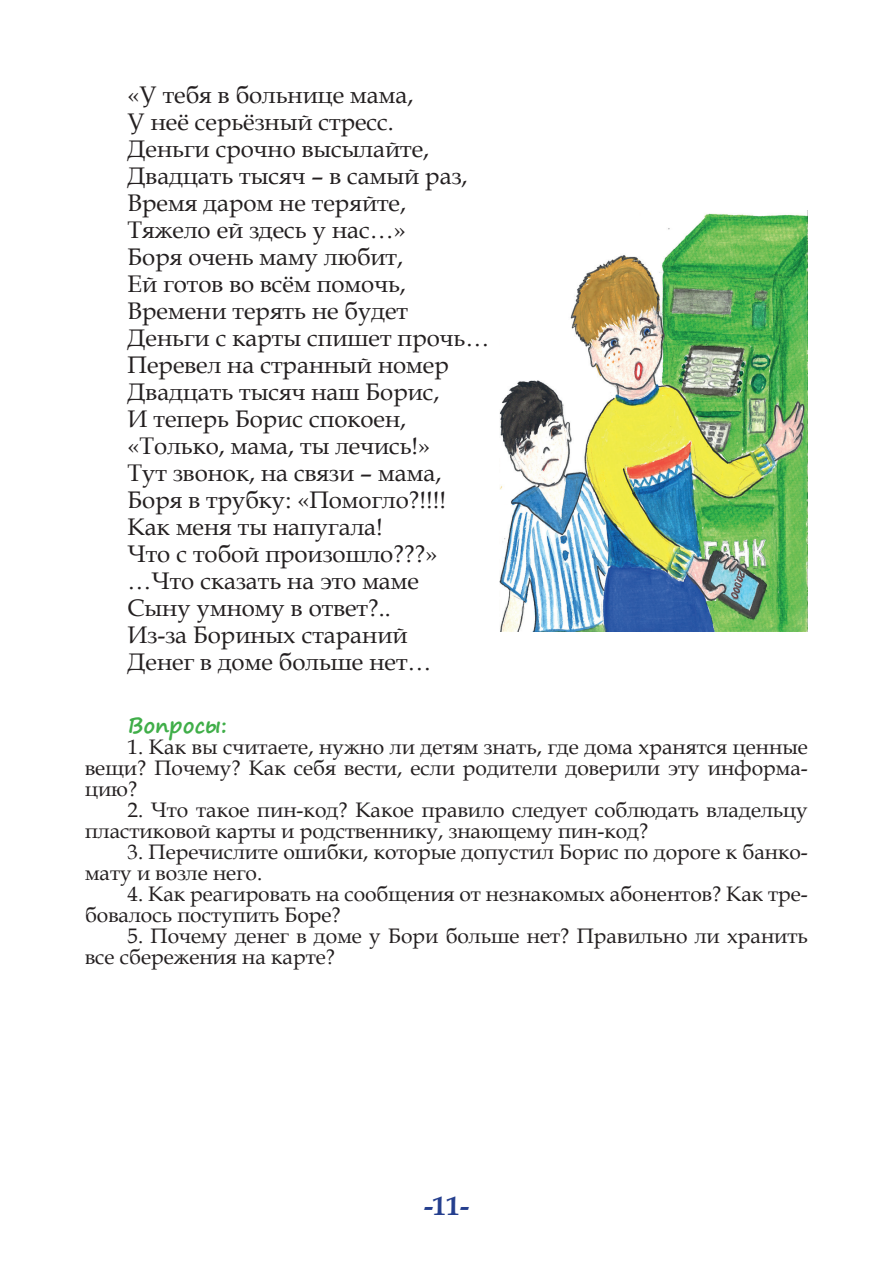
<style>
.page{position:relative;width:893px;height:1263px;background:#fff}
.page>*{position:absolute;margin:0;border:0;box-sizing:border-box;transform-origin:0 0}
.t1{font:700 27px "Book Antiqua";color:#253f8e}
.t2{font:24px/27px "Book Antiqua";color:#231f20}
.t3{font:21px/21px "Book Antiqua";color:#231f20}
.t4{font:700 21px "Segoe Print";color:#40ae49}
</style>
<div class="page">
<img style="left:500px;top:210px;width:308px;height:421px">
<p class="t2" style="left:128px;top:80px;width:363px">«У тебя в больнице мама,<br>У неё серьёзный стресс.<br>Деньги срочно высылайте,<br>Двадцать тысяч – в самый раз,<br>Время даром не теряйте,<br>Тяжело ей здесь у нас…»<br>Боря очень маму любит,<br>Ей готов во всём помочь,<br>Времени терять не будет<br>Деньги с карты спишет прочь…<br>Перевел на странный номер<br>Двадцать тысяч наш Борис,<br>И теперь Борис спокоен, «Только, мама, ты лечись!»<br>Тут звонок, на связи – мама,<br>Боря в трубку: «Помогло?!!!!<br>Как меня ты напугала!<br>Что с тобой произошло???» …Что сказать на это маме<br>Сыну умному в ответ?..<br>Из-за Бориных стараний<br>Денег в доме больше нет…</p>
<p class="t4" style="left:128px;top:706px;width:101px">Вопросы:</p>
<p class="t3" style="left:85px;top:735px;width:724px;text-align:justify;text-indent:43px">1. Как вы считаете, нужно ли детям знать, где дома хранятся ценные вещи? Почему? Как себя вести, если родители доверили эту информа&shy;цию?</p>
<p class="t3" style="left:85px;top:798px;width:724px;text-indent:43px">2. Что такое пин-код? Какое правило следует соблюдать владельцу пластиковой карты и родственнику, знающему пин-код?</p>
<p class="t3" style="left:85px;top:840px;width:724px;text-indent:43px">3. Перечислите ошибки, которые допустил Борис по дороге к банко&shy;мату и возле него.</p>
<p class="t3" style="left:85px;top:882px;width:724px;text-indent:43px">4. Как реагировать на сообщения от незнакомых абонентов? Как тре&shy;бовалось поступить Боре?</p>
<p class="t3" style="left:85px;top:924px;width:724px;text-indent:43px">5. Почему денег в доме у Бори больше нет? Правильно ли хранить все сбережения на карте?</p>
<p class="t1" style="left:424px;top:1187px;width:46px">-11-</p>
</div>
